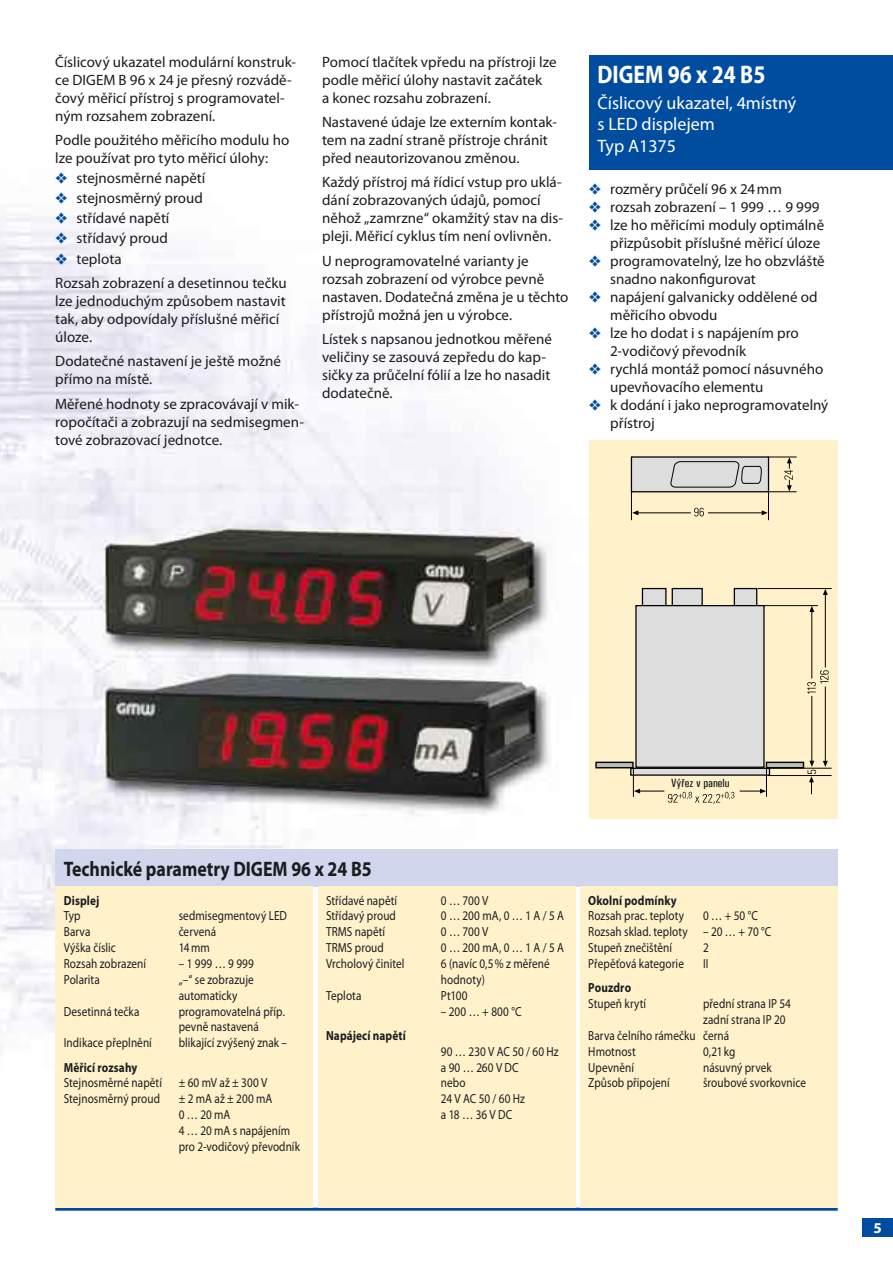
<style>
.page{position:relative;width:893px;height:1263px;background:#fff}
.page>*{position:absolute;margin:0;border:0;box-sizing:border-box;transform-origin:0 0}
.t1{font:700 25.5px "Myriad Pro";color:#fff;scale:.85 1}
.t2{font:700 21px "Myriad Pro";color:#1b1c20;scale:.85 1}
.t3{font:18px/21.6px "Myriad Pro";color:#fff}
.t4{font:15px/18px "Myriad Pro";color:#1b1c20}
.t5{font:700 15px "Myriad Pro";color:#fff}
.t6{font:13.2px/15.9px "Myriad Pro";letter-spacing:.005em;color:#1b1c20;scale:.85 1}
.t7{font:700 13.2px "Myriad Pro";letter-spacing:.01em;color:#1b1c20;scale:.85 1}
.t8{font:500 condensed 12px "Univers";color:#1b1c20}
.s1{color:#004d9f}
</style>
<div class="page">
<img style="left:0;top:216px;width:893px;height:1021px">
<div style="left:862px;top:1218px;width:31px;height:18px;background:#004d9f"></div>
<hr style="left:55px;top:1208px;width:783px;height:3px;background:#004d9f">
<div style="left:589px;top:441px;width:249px;height:378px;background:#fff2cb"></div>
<svg style="left:595px;top:761px;width:140px;height:43px"></svg>
<svg style="left:630px;top:456px;width:167px;height:64px"></svg>
<svg style="left:633px;top:461px;width:199px;height:336px"></svg>
<div style="left:589px;top:55px;width:304px;height:115px;background:#004d9f"></div>
<div style="left:55px;top:849px;width:783px;height:37px;background:#d2d6ec"></div>
<div style="left:55px;top:886px;width:258px;height:322px;background:#fff2cb"></div>
<div style="left:318px;top:886px;width:257px;height:322px;background:#fff2cb"></div>
<div style="left:580px;top:886px;width:258px;height:322px;background:#fff2cb"></div>
<p class="t4" style="left:55px;top:53px;width:242px">Číslicový ukazatel modulární konstruk&shy;ce DIGEM B 96 x 24 je přesný rozvádě&shy;čový měřicí přístroj s programovatel&shy;ným rozsahem zobrazení.</p>
<p class="t4" style="left:55px;top:131px;width:236px">Podle použitého měřicího modulu ho lze používat pro tyto měřicí úlohy:</p>
<p class="t4" style="left:55px;top:169px;width:152px"><span class="s1">❖</span> stejnosměrné napětí</p>
<p class="t4" style="left:55px;top:189px;width:149px"><span class="s1">❖</span> stejnosměrný proud</p>
<p class="t4" style="left:55px;top:210px;width:116px"><span class="s1">❖</span> střídavé napětí</p>
<p class="t4" style="left:55px;top:230px;width:114px"><span class="s1">❖</span> střídavý proud</p>
<p class="t4" style="left:55px;top:247px;width:233px;line-height:24.5px"><span class="s1">❖</span> teplota<br>Rozsah zobrazení a desetinnou tečku</p>
<p class="t4" style="left:55px;top:292px;width:232px">lze jednoduchým způsobem nastavit tak, aby odpovídaly příslušné měřicí úloze.</p>
<p class="t4" style="left:55px;top:353px;width:227px">Dodatečné nastavení je ještě možné přímo na místě.</p>
<p class="t4" style="left:55px;top:395px;width:250px">Měřené hodnoty se zpracovávají v mik&shy;ropočítači a zobrazují na sedmisegmen&shy;tové zobrazovací jednotce.</p>
<p class="t4" style="left:322px;top:53px;width:236px">Pomocí tlačítek vpředu na přístroji lze podle měřicí úlohy nastavit začátek<br>a konec rozsahu zobrazení.</p>
<p class="t4" style="left:322px;top:113px;width:236px">Nastavené údaje lze externím kontak&shy;tem na zadní straně přístroje chránit před neautorizovanou změnou.</p>
<p class="t4" style="left:322px;top:174px;width:242px">Každý přístroj má řídicí vstup pro uklá&shy;dání zobrazovaných údajů, pomocí něhož „zamrzne“ okamžitý stav na dis&shy;pleji. Měřicí cyklus tím není ovlivněn.</p>
<p class="t4" style="left:322px;top:252px;width:248px">U neprogramovatelné varianty je rozsah zobrazení od výrobce pevně nastaven. Dodatečná změna je u těchto přístrojů možná jen u výrobce.</p>
<p class="t4" style="left:322px;top:330px;width:231px">Lístek s napsanou jednotkou měřené veličiny se zasouvá zepředu do kap&shy;sičky za průčelní fólií a lze ho nasadit dodatečně.</p>
<h1 class="t1" style="left:597px;top:60px;width:199px">DIGEM 96 x 24 B5</h1>
<p class="t3" style="left:597px;top:92px;width:201px">Číslicový ukazatel, 4místný s LED displejem<br>Typ A1375</p>
<p class="t4" style="left:589px;top:180px;width:195px"><span class="s1">❖</span> rozměry průčelí 96 x 24 mm</p>
<p class="t4" style="left:589px;top:198px;width:232px"><span class="s1">❖</span> rozsah zobrazení – 1 999 … 9 999</p>
<p class="t4" style="left:589px;top:216px;width:237px;text-align:right"><span class="s1">❖</span> lze ho měřicími moduly optimálně přizpůsobit příslušné měřicí úloze</p>
<p class="t4" style="left:610px;top:252px;width:216px;text-indent:-21px"><span class="s1">❖</span> programovatelný, lze ho obzvláště snadno nakonfigurovat</p>
<p class="t4" style="left:610px;top:288px;width:209px;text-indent:-21px"><span class="s1">❖</span> napájení galvanicky oddělené od měřicího obvodu</p>
<p class="t4" style="left:610px;top:324px;width:190px;text-indent:-21px"><span class="s1">❖</span> lze ho dodat i s napájením pro<br>2-vodičový převodník</p>
<p class="t4" style="left:610px;top:360px;width:215px;text-indent:-21px"><span class="s1">❖</span> rychlá montáž pomocí násuvného upevňovacího elementu</p>
<p class="t4" style="left:610px;top:396px;width:220px;text-indent:-21px"><span class="s1">❖</span> k dodání i jako neprogramovatelný přístroj</p>
<p class="t8" style="left:671px;top:776px;width:60px">Výřez v panelu</p>
<h2 class="t2" style="left:64px;top:857px;width:364px">Technické parametry DIGEM 96 x 24 B5</h2>
<p class="t7" style="left:64px;top:893px;width:43px">Displej</p>
<p class="t6" style="left:64px;top:908px;width:21px">Typ</p>
<p class="t6" style="left:179px;top:908px;width:129px">sedmisegmentový LED</p>
<p class="t6" style="left:64px;top:924px;width:33px">Barva</p>
<p class="t6" style="left:179px;top:924px;width:46px">červená</p>
<p class="t6" style="left:64px;top:940px;width:63px">Výška číslic</p>
<p class="t6" style="left:179px;top:940px;width:38px">14 mm</p>
<p class="t6" style="left:64px;top:956px;width:98px">Rozsah zobrazení</p>
<p class="t6" style="left:179px;top:956px;width:90px">– 1 999 … 9 999</p>
<p class="t6" style="left:64px;top:972px;width:44px">Polarita</p>
<p class="t6" style="left:179px;top:972px;width:90px">„–“ se zobrazuje automaticky</p>
<p class="t6" style="left:64px;top:1003px;width:90px">Desetinná tečka</p>
<p class="t6" style="left:179px;top:1003px;width:127px">programovatelná příp. pevně nastavená</p>
<p class="t6" style="left:64px;top:1035px;width:105px">Indikace přeplnění</p>
<p class="t6" style="left:179px;top:1035px;width:129px">blikající zvýšený znak –</p>
<p class="t7" style="left:64px;top:1060px;width:88px">Měřicí rozsahy</p>
<p class="t6" style="left:64px;top:1075px;width:117px">Stejnosměrné napětí</p>
<p class="t6" style="left:179px;top:1075px;width:106px">± 60 mV až ± 300 V</p>
<p class="t6" style="left:64px;top:1091px;width:115px">Stejnosměrný proud</p>
<p class="t6" style="left:179px;top:1091px;width:144px">± 2 mA až ± 200 mA<br>0 … 20 mA<br>4 … 20 mA s napájením pro 2-vodičový převodník</p>
<p class="t6" style="left:326px;top:892px;width:85px">Střídavé napětí</p>
<p class="t6" style="left:441px;top:892px;width:58px">0 … 700 V</p>
<p class="t6" style="left:326px;top:908px;width:84px">Střídavý proud</p>
<p class="t6" style="left:441px;top:908px;width:146px">0 … 200 mA, 0 … 1 A / 5 A</p>
<p class="t6" style="left:326px;top:924px;width:71px">TRMS napětí</p>
<p class="t6" style="left:441px;top:924px;width:58px">0 … 700 V</p>
<p class="t6" style="left:326px;top:940px;width:70px">TRMS proud</p>
<p class="t6" style="left:441px;top:940px;width:146px">0 … 200 mA, 0 … 1 A / 5 A</p>
<p class="t6" style="left:326px;top:956px;width:94px">Vrcholový činitel</p>
<p class="t6" style="left:441px;top:956px;width:130px">6 (navíc 0,5 % z měřené hodnoty)</p>
<p class="t6" style="left:326px;top:987px;width:43px">Teplota</p>
<p class="t6" style="left:441px;top:987px;width:33px">Pt100</p>
<p class="t6" style="left:441px;top:1003px;width:96px">– 200 … + 800 °C</p>
<p class="t7" style="left:326px;top:1028px;width:95px">Napájecí napětí</p>
<p class="t6" style="left:441px;top:1043px;width:140px">90 … 230 V AC 50 / 60 Hz a 90 … 260 V DC<br>nebo<br>24 V AC 50 / 60 Hz<br>a 18 … 36 V DC</p>
<p class="t7" style="left:588px;top:893px;width:106px">Okolní podmínky</p>
<p class="t6" style="left:588px;top:908px;width:114px">Rozsah prac. teploty</p>
<p class="t6" style="left:588px;top:908px;width:217px;text-indent:115px">0 … + 50 °C<br>Rozsah sklad. teploty – 20 … + 70 °C<br>Stupeň znečištění</p>
<p class="t6" style="left:703px;top:940px;width:8px">2</p>
<p class="t6" style="left:588px;top:956px;width:114px">Přepěťová kategorie</p>
<p class="t6" style="left:703px;top:956px;width:8px">II</p>
<p class="t7" style="left:588px;top:980px;width:52px">Pouzdro</p>
<p class="t6" style="left:588px;top:996px;width:70px">Stupeň krytí</p>
<p class="t6" style="left:703px;top:996px;width:105px">přední strana IP 54</p>
<p class="t6" style="left:703px;top:1012px;width:98px">zadní strana IP 20</p>
<p class="t6" style="left:588px;top:1028px;width:167px">Barva čelního rámečku černá</p>
<p class="t6" style="left:588px;top:1043px;width:57px">Hmotnost</p>
<p class="t6" style="left:703px;top:1043px;width:39px">0,21 kg</p>
<p class="t6" style="left:588px;top:1059px;width:55px">Upevnění</p>
<p class="t6" style="left:703px;top:1059px;width:82px">násuvný prvek</p>
<p class="t6" style="left:588px;top:1075px;width:97px">Způsob připojení</p>
<p class="t6" style="left:703px;top:1075px;width:123px">šroubové svorkovnice</p>
<p class="t5" style="left:873px;top:1220px;width:10px">5</p>
</div>
